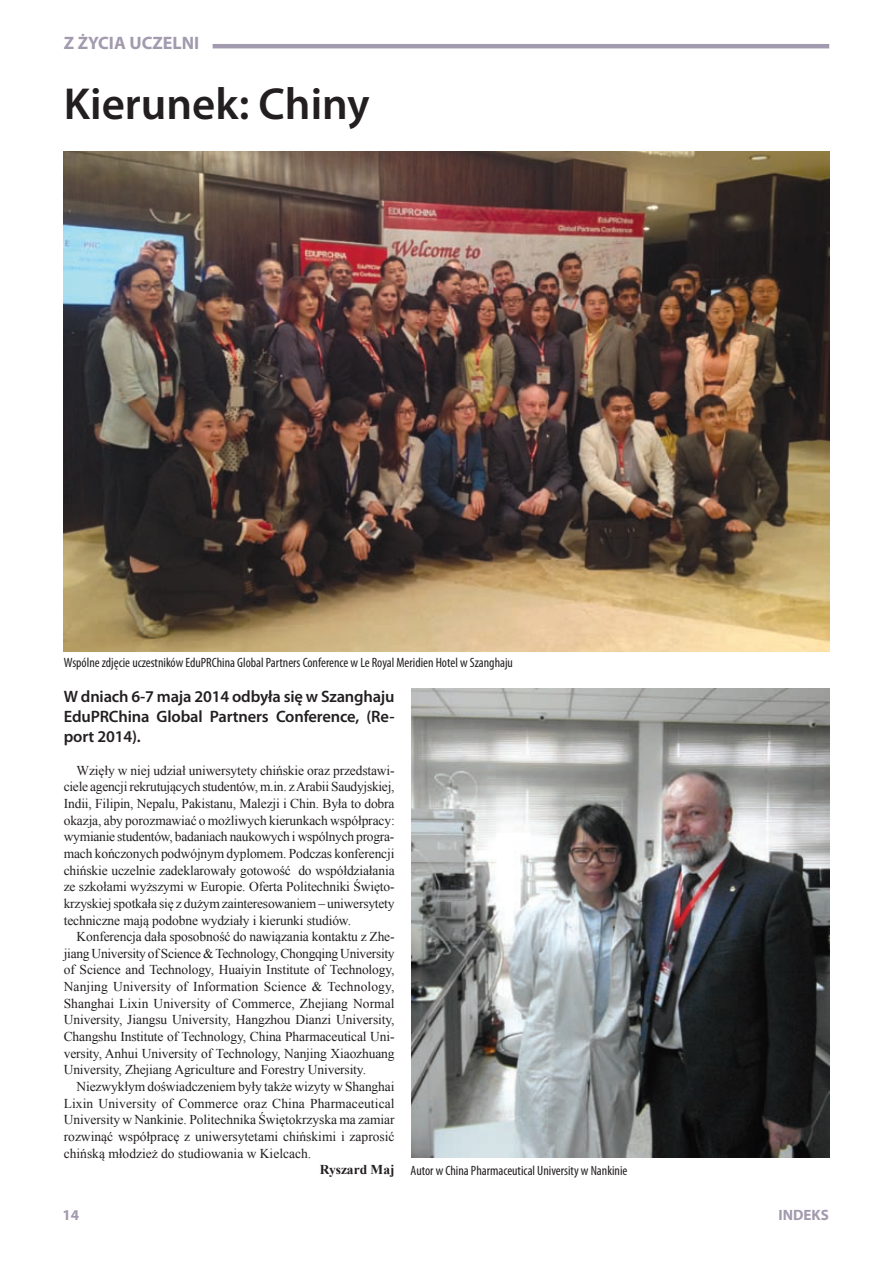
<style>
.page{position:relative;width:893px;height:1263px;background:#fff}
.page>*{position:absolute;margin:0;border:0;box-sizing:border-box;transform-origin:0 0}
.t1{font:600 45px "Myriad Pro";color:#231f20}
.t2{font:700 18px "Myriad Pro";color:#a29aae}
.t3{font:600 16.5px/19.8px "Myriad Pro";letter-spacing:-.01em;color:#231f20;text-align:justify}
.t4{font:700 15px "Myriad Pro";color:#a29aae}
.t5{font:13.5px/16.6px "Times New Roman";letter-spacing:-.01em;color:#231f20;text-align:justify}
.t6{font:condensed 13.5px "Myriad Pro";color:#231f20}
.t7{font:700 13.5px "Times New Roman";color:#231f20}
</style>
<div class="page">
<hr style="left:213px;top:44px;width:616px;height:4px;background:#a29aae">
<img style="left:64px;top:152px;width:765px;height:499px">
<img style="left:412px;top:688px;width:417px;height:469px">
<h2 class="t2" style="left:64px;top:31px;width:137px">Z ŻYCIA UCZELNI</h2>
<h1 class="t1" style="left:64px;top:75px;width:307px">Kierunek: Chiny</h1>
<p class="t6" style="left:64px;top:654px;width:451px">Wspólne zdjęcie uczestników EduPRChina Global Partners Conference w Le Royal Meridien Hotel w Szanghaju</p>
<p class="t3" style="left:64px;top:686px;width:332px">W dniach 6-7 maja 2014 odbyła się w Szanghaju EduPRChina Global Partners Conference, (Re&shy;port 2014).</p>
<p class="t5" style="left:64px;top:762px;width:332px;text-indent:13px">Wzięły w niej udział uniwersytety chińskie oraz przedstawi&shy;ciele agencji rekrutujących studentów, m.in. z Arabii Saudyjskiej, Indii, Filipin, Nepalu, Pakistanu, Malezji i Chin. Była to dobra okazja, aby porozmawiać o możliwych kierunkach współpracy: wymianie studentów, badaniach naukowych i wspólnych progra&shy;mach kończonych podwójnym dyplomem. Podczas konferencji chińskie uczelnie zadeklarowały gotowość do współdziałania ze szkołami wyższymi w Europie. Oferta Politechniki Święto&shy;krzyskiej spotkała się z dużym zainteresowaniem – uniwersytety techniczne mają podobne wydziały i kierunki studiów.</p>
<p class="t5" style="left:64px;top:928px;width:332px;text-indent:13px">Konferencja dała sposobność do nawiązania kontaktu z Zhe&shy;jiang University of Science &amp; Technology, Chongqing University of Science and Technology, Huaiyin Institute of Technology, Nanjing University of Information Science &amp; Technology, Shanghai Lixin University of Commerce, Zhejiang Normal University, Jiangsu University, Hangzhou Dianzi University, Changshu Institute of Technology, China Pharmaceutical Uni&shy;versity, Anhui University of Technology, Nanjing Xiaozhuang University, Zhejiang Agriculture and Forestry University.</p>
<p class="t5" style="left:64px;top:1078px;width:332px;text-indent:13px">Niezwykłym doświadczeniem były także wizyty w Shanghai Lixin University of Commerce oraz China Pharmaceutical University w Nankinie. Politechnika Świętokrzyska ma zamiar rozwinąć współpracę z uniwersytetami chińskimi i zaprosić chińską młodzież do studiowania w Kielcach.</p>
<p class="t7" style="left:320px;top:1160px;width:76px">Ryszard Maj</p>
<p class="t6" style="left:411px;top:1162px;width:218px">Autor w China Pharmaceutical University w Nankinie</p>
<p class="t4" style="left:62px;top:1205px;width:18px">14</p>
<p class="t4" style="left:778px;top:1205px;width:52px">INDEKS</p>
</div>
